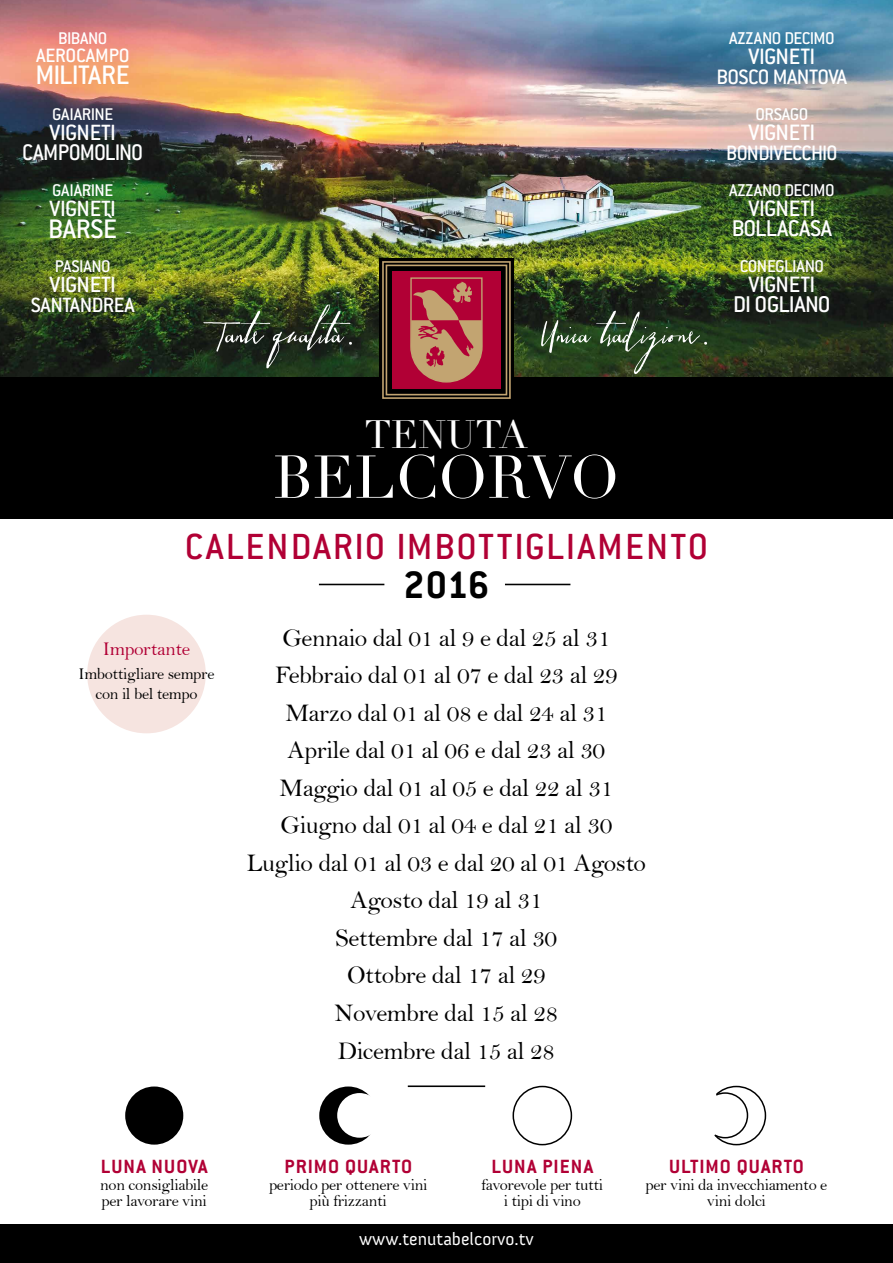
<style>
.page{position:relative;width:893px;height:1263px;background:#fff}
.page>*{position:absolute;margin:0;border:0;box-sizing:border-box;transform-origin:0 0}
.t1{font:59.25px "Didot";color:#fff}
.t2{font:700 42px "Conduit ITC";color:#000}
.t3{font:500 39.9px "Conduit ITC";letter-spacing:.045em;color:#b10035}
.t4{font:38.55px "Didot";color:#fff}
.t5{font:500 29.4px "Conduit ITC";letter-spacing:-.02em;color:#fff}
.t6{font:25.5px/37.5px "Bell";letter-spacing:-.02em;color:#000;text-align:center}
.t7{font:500 25.05px "Conduit ITC";letter-spacing:-.03em;color:#fff}
.t8{font:500 24.75px "Conduit ITC";letter-spacing:-.04em;color:#fff;scale:.95 1}
.t9{font:500 24.45px "Conduit ITC";letter-spacing:-.015em;color:#fff}
.t10{font:500 24.15px "Conduit ITC";letter-spacing:-.015em;color:#fff}
.t11{font:500 22.8px "Conduit ITC";letter-spacing:-.035em;color:#fff;scale:.95 1}
.t12{font:500 22.8px "Conduit ITC";letter-spacing:-.035em;color:#fff}
.t13{font:500 22.65px "Conduit ITC";letter-spacing:-.02em;color:#fff}
.t14{font:500 21.15px "Conduit ITC";letter-spacing:-.01em;color:#fff}
.t15{font:700 21px "Conduit ITC";letter-spacing:.05em;color:#b10035}
.t16{font:19.5px "Bell";letter-spacing:-.02em;color:#b10035}
.t17{font:500 18.75px "Conduit ITC";letter-spacing:-.035em;color:#fff}
.t18{font:500 18.6px "Conduit ITC";letter-spacing:-.02em;color:#fff}
.t19{font:18px "Anivers";color:#fff}
.t20{font:16.5px/16.5px "Bell";letter-spacing:-.02em;color:#000;text-align:center}
</style>
<div class="page">
<div style="left:0;top:0;width:893px;height:519px;background:#000"></div>
<div style="left:0;top:1225px;width:893px;height:38px;background:#000"></div>
<img style="left:0;top:0;width:893px;height:377px">
<div style="left:379px;top:258px;width:135px;height:143px;background:#000"></div>
<svg style="left:382px;top:261px;width:129px;height:138px;background:#95353e"></svg>
<svg style="left:203px;top:305px;width:149px;height:63px;background:#32402e"></svg>
<svg style="left:541px;top:311px;width:166px;height:63px;background:#354b2e"></svg>
<hr style="left:319px;top:584px;width:65px;height:1px;background:#000">
<hr style="left:505px;top:584px;width:65px;height:1px;background:#000">
<hr style="left:408px;top:1085px;width:77px;height:2px;background:#000">
<div style="left:125px;top:1086px;width:58px;height:58px;background:#000;border-radius:50%"></div>
<div style="left:512px;top:1086px;width:60px;height:59px;border:2px solid #000;border-radius:50%"></div>
<div style="left:319px;top:1086px;width:58px;height:58px;background:#000;border-radius:50%"></div>
<div style="left:707px;top:1086px;width:59px;height:59px;border:2px solid #000;border-radius:50%"></div>
<div style="left:337px;top:1093px;width:45px;height:45px;background:#fff;border-radius:50%"></div>
<div style="left:703px;top:1093px;width:44px;height:45px;background:#fff;border-radius:50%"></div>
<div style="left:702px;top:1092px;width:46px;height:46px;border:2px solid #000;border-radius:50%"></div>
<div style="left:685px;top:1078px;width:34px;height:69px;background:#fff;border-radius:50%"></div>
<div style="left:87px;top:615px;width:119px;height:118px;background:#f6e4e0;border-radius:50%"></div>
<p class="t18" style="left:58px;top:28px;width:51px">BIBANO</p>
<p class="t14" style="left:36px;top:44px;width:95px">AEROCAMPO</p>
<p class="t5" style="left:36px;top:58px;width:96px">MILITARE</p>
<p class="t18" style="left:52px;top:104px;width:63px">GAIARINE</p>
<p class="t10" style="left:50px;top:119px;width:68px">VIGNETI</p>
<p class="t8" style="left:22px;top:138px;width:129px">CAMPOMOLINO</p>
<p class="t18" style="left:52px;top:180px;width:63px">GAIARINE</p>
<p class="t10" style="left:50px;top:195px;width:68px">VIGNETI</p>
<p class="t5" style="left:48px;top:212px;width:71px">BARSÈ</p>
<p class="t18" style="left:55px;top:256px;width:57px">PASIANO</p>
<p class="t10" style="left:50px;top:271px;width:68px">VIGNETI</p>
<p class="t13" style="left:31px;top:292px;width:105px">SANTANDREA</p>
<p class="t17" style="left:729px;top:28px;width:107px">AZZANO DECIMO</p>
<p class="t9" style="left:748px;top:43px;width:69px">VIGNETI</p>
<p class="t12" style="left:717px;top:64px;width:132px">BOSCO MANTOVA</p>
<p class="t17" style="left:755px;top:104px;width:55px">ORSAGO</p>
<p class="t9" style="left:748px;top:119px;width:69px">VIGNETI</p>
<p class="t11" style="left:726px;top:140px;width:119px">BONDIVECCHIO</p>
<p class="t17" style="left:729px;top:180px;width:107px">AZZANO DECIMO</p>
<p class="t9" style="left:748px;top:195px;width:69px">VIGNETI</p>
<p class="t7" style="left:732px;top:214px;width:102px">BOLLACASA</p>
<p class="t17" style="left:740px;top:256px;width:86px">CONEGLIANO</p>
<p class="t9" style="left:748px;top:271px;width:69px">VIGNETI</p>
<p class="t7" style="left:733px;top:290px;width:99px">DI OGLIANO</p>
<h3 class="t4" style="left:365px;top:412px;width:164px">TENUTA</h3>
<h1 class="t1" style="left:273px;top:442px;width:347px">BELCORVO</h1>
<h3 class="t3" style="left:185px;top:524px;width:525px">CALENDARIO IMBOTTIGLIAMENTO</h3>
<h2 class="t2" style="left:403px;top:560px;width:88px">2016</h2>
<p class="t6" style="left:247px;top:619px;width:401px">Gennaio dal 01 al 9 e dal 25 al 31<br>Febbraio dal 01 al 07 e dal 23 al 29<br>Marzo dal 01 al 08 e dal 24 al 31<br>Aprile dal 01 al 06 e dal 23 al 30<br>Maggio dal 01 al 05 e dal 22 al 31<br>Giugno dal 01 al 04 e dal 21 al 30<br>Luglio dal 01 al 03 e dal 20 al 01 Agosto<br>Agosto dal 19 al 31<br>Settembre dal 17 al 30<br>Ottobre dal 17 al 29<br>Novembre dal 15 al 28<br>Dicembre dal 15 al 28</p>
<p class="t16" style="left:103px;top:637px;width:89px">Importante</p>
<p class="t20" style="left:79px;top:664px;width:137px;line-height:19.5px">Imbottigliare sempre con il bel tempo</p>
<p class="t15" style="left:101px;top:1154px;width:108px">LUNA NUOVA</p>
<p class="t20" style="left:100px;top:1176px;width:110px;text-align:left">non consigliabile per lavorare vini</p>
<p class="t15" style="left:284px;top:1154px;width:129px">PRIMO QUARTO</p>
<p class="t20" style="left:269px;top:1176px;width:160px">periodo per ottenere vini più frizzanti</p>
<p class="t15" style="left:492px;top:1154px;width:103px">LUNA PIENA</p>
<p class="t20" style="left:481px;top:1176px;width:123px">favorevole per tutti i tipi di vino</p>
<p class="t19" style="left:359px;top:1229px;width:176px">www.tenutabelcorvo.tv</p>
<p class="t15" style="left:669px;top:1154px;width:136px">ULTIMO QUARTO</p>
<p class="t20" style="left:645px;top:1176px;width:183px">per vini da invecchiamento e vini dolci</p>
</div>
